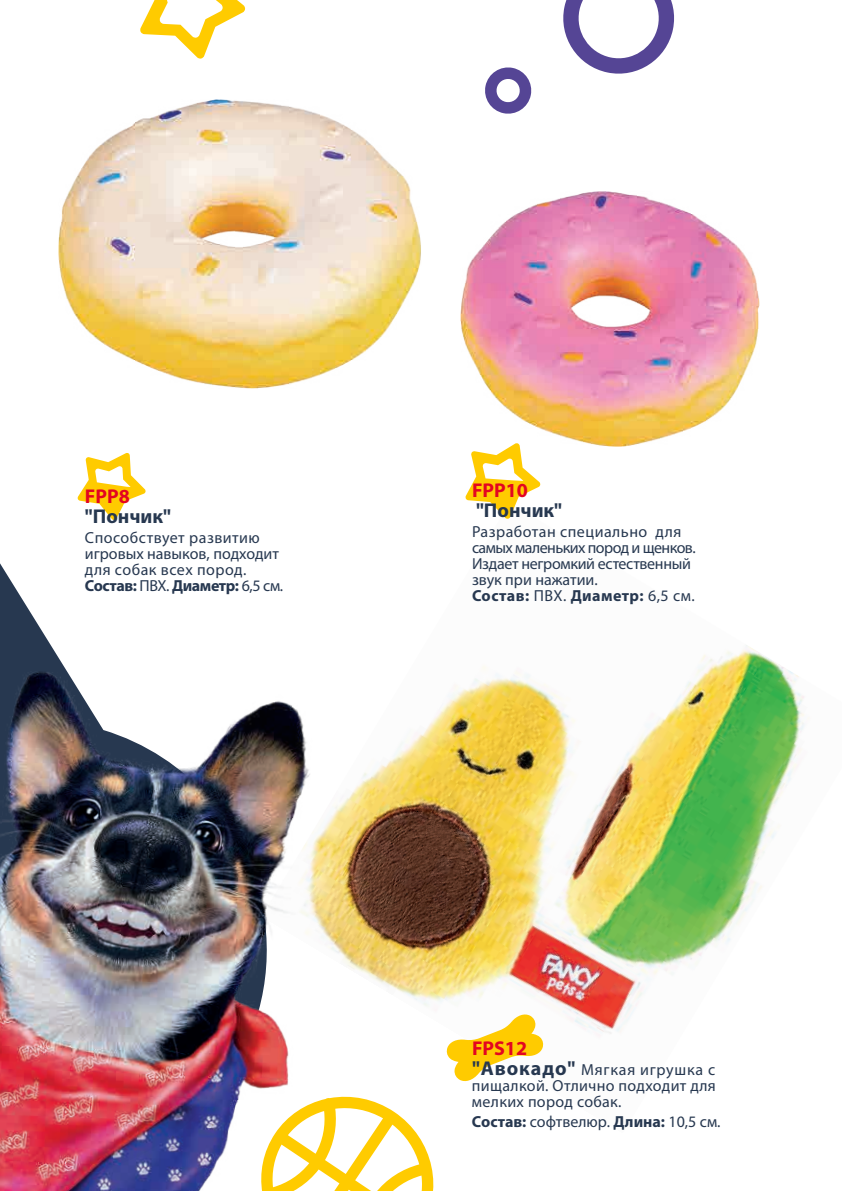
<style>
.page{position:relative;width:842px;height:1191px;background:#fff}
.page>*{position:absolute;margin:0;border:0;box-sizing:border-box;transform-origin:0 0}
.t1{font:700 20px "Myriad Pro";color:#273850}
.t2{font:700 20px "Myriad Pro";color:#e30521}
.t3{font:16px/16px "Myriad Pro";letter-spacing:.01em;color:#273850}
.t4{font:16px/16px "Myriad Pro";letter-spacing:-.02em;color:#273850}
.s1{font-weight:700}
.s2{font-weight:700;font-size:20px}
</style>
<div class="page">
<img style="left:322px;top:645px;width:487px;height:391px">
<svg style="left:0;top:497px;width:78px;height:173px"></svg>
<img style="left:0;top:670px;width:322px;height:521px">
<svg style="left:140px;top:0;width:105px;height:59px"></svg>
<svg style="left:563px;top:0;width:111px;height:74px"></svg>
<svg style="left:485px;top:67px;width:47px;height:47px"></svg>
<svg style="left:259px;top:1094px;width:175px;height:97px"></svg>
<img style="left:461px;top:191px;width:299px;height:256px">
<img style="left:59px;top:100px;width:362px;height:289px">
<svg style="left:78px;top:453px;width:68px;height:67px"></svg>
<svg style="left:465px;top:443px;width:75px;height:76px"></svg>
<svg style="left:446px;top:1012px;width:98px;height:70px"></svg>
<p class="t2" style="left:85px;top:483px;width:46px">FPP8</p>
<p class="t1" style="left:85px;top:503px;width:88px">"Пончик"</p>
<p class="t3" style="left:85px;top:529px;width:200px">Способствует развитию игровых навыков, подходит для собак всех пород.<br><span class="s1">Состав:</span> ПВХ. <span class="s1">Диаметр:</span> 6,5 см.</p>
<p class="t2" style="left:472px;top:477px;width:57px">FPP10</p>
<p class="t1" style="left:476px;top:497px;width:88px">"Пончик"</p>
<p class="t4" style="left:472px;top:524px;width:225px">Разработан специально для самых маленьких пород и щенков.<br>Издает негромкий естественный звук при нажатии.<br><span class="s1">Состав:</span> ПВХ. <span class="s1">Диаметр:</span> 6,5 см.</p>
<p class="t2" style="left:472px;top:1035px;width:57px">FPS12</p>
<p class="t3" style="left:472px;top:1061px;width:245px;text-align:justify"><span class="s2">"Авокадо"</span> Мягкая игрушка с пищалкой. Отлично подходит для мелких пород собак.</p>
<p class="t3" style="left:472px;top:1113px;width:250px"><span class="s1">Состав:</span> софтвелюр. <span class="s1">Длина:</span> 10,5 см.</p>
</div>
